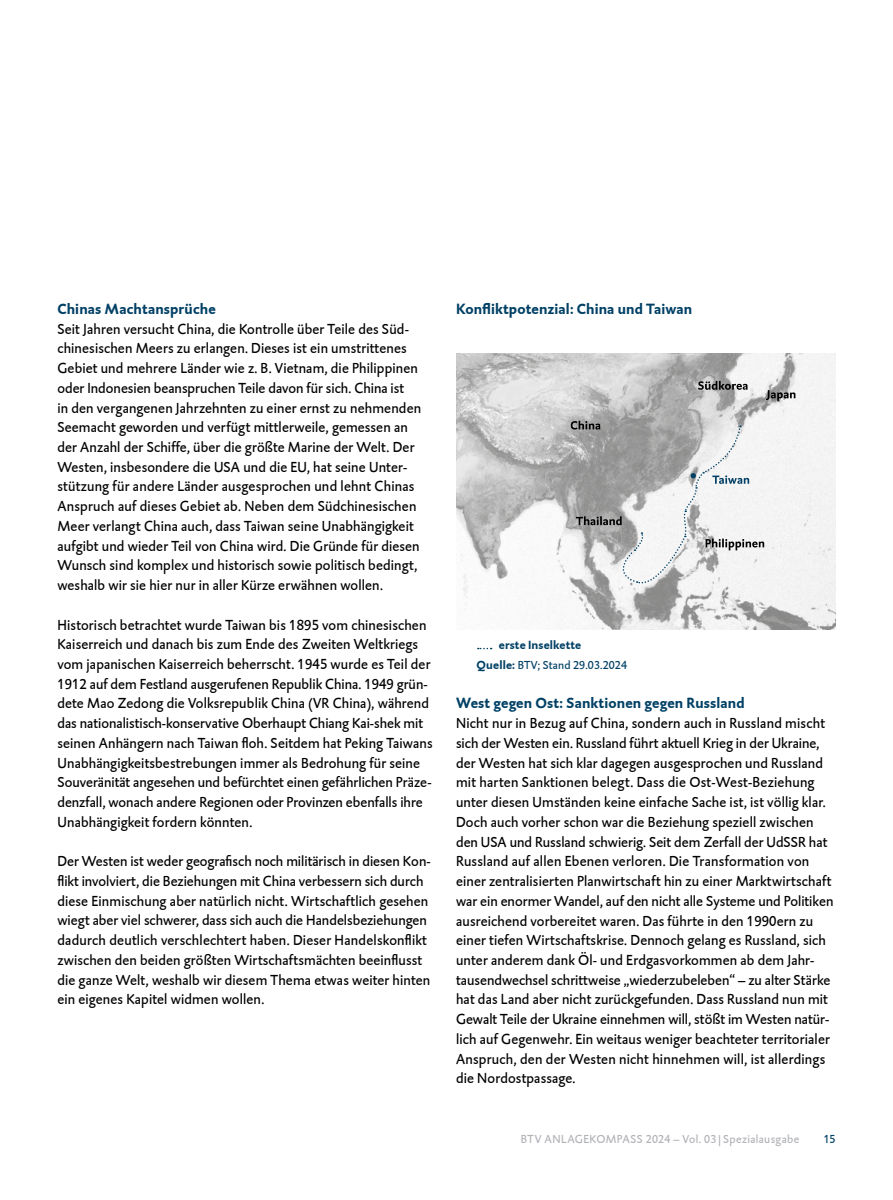
<style>
.page{position:relative;width:893px;height:1200px;background:#fff}
.page>*{position:absolute;margin:0;border:0;box-sizing:border-box;transform-origin:0 0}
.t1{font:15px/19.6px "DTL Caspari T";letter-spacing:.01em;color:#000}
.t2{font:700 15px "DTL Caspari T";letter-spacing:.01em;color:#004065}
.t3{font:12px "DTL Caspari T";letter-spacing:.03em;color:#b1b2b7}
.t4{font:12px "DTL Caspari T";letter-spacing:.01em;color:#004065}
.t5{font:700 12px "DTL Caspari T";letter-spacing:.01em;color:#004065}
.s1{font-weight:700}
</style>
<div class="page">
<img style="left:456px;top:353px;width:380px;height:276px">
<svg style="left:766px;top:390px;width:29px;height:11px"></svg>
<svg style="left:698px;top:381px;width:49px;height:9px"></svg>
<svg style="left:571px;top:420px;width:193px;height:166px"></svg>
<svg style="left:478px;top:647px;width:14px;height:2px"></svg>
<p class="t2" style="left:57px;top:299px;width:160px">Chinas Machtansprüche</p>
<p class="t1" style="left:57px;top:318px;width:365px">Seit Jahren versucht China, die Kontrolle über Teile des Süd&shy;chinesischen Meers zu erlangen. Dieses ist ein umstrittenes Gebiet und mehrere Länder wie z. B. Vietnam, die Philippinen oder Indonesien beanspruchen Teile davon für sich. China ist<br>in den vergangenen Jahrzehnten zu einer ernst zu nehmenden Seemacht geworden und verfügt mittlerweile, gemessen an der Anzahl der Schiffe, über die größte Marine der Welt. Der Westen, insbesondere die USA und die EU, hat seine Unter&shy;stützung für andere Länder ausgesprochen und lehnt Chinas Anspruch auf dieses Gebiet ab. Neben dem Südchinesischen Meer verlangt China auch, dass Taiwan seine Unabhängigkeit aufgibt und wieder Teil von China wird. Die Gründe für diesen Wunsch sind komplex und historisch sowie politisch bedingt, weshalb wir sie hier nur in aller Kürze erwähnen wollen.</p>
<p class="t1" style="left:57px;top:614px;width:377px">Historisch betrachtet wurde Taiwan bis 1895 vom chinesischen Kaiserreich und danach bis zum Ende des Zweiten Weltkriegs vom japanischen Kaiserreich beherrscht. 1945 wurde es Teil der 1912 auf dem Festland ausgerufenen Republik China. 1949 grün&shy;dete Mao Zedong die Volksrepublik China (VR China), während das nationalistisch-konservative Oberhaupt Chiang Kai-shek mit seinen Anhängern nach Taiwan floh. Seitdem hat Peking Taiwans Unabhängigkeitsbestrebungen immer als Bedrohung für seine Souveränität angesehen und befürchtet einen gefährlichen Präze&shy;denzfall, wonach andere Regionen oder Provinzen ebenfalls ihre Unabhängigkeit fordern könnten.</p>
<p class="t1" style="left:57px;top:851px;width:375px">Der Westen ist weder geografisch noch militärisch in diesen Kon&shy;flikt involviert, die Beziehungen mit China verbessern sich durch diese Einmischung aber natürlich nicht. Wirtschaftlich gesehen wiegt aber viel schwerer, dass sich auch die Handelsbeziehungen dadurch deutlich verschlechtert haben. Dieser Handelskonflikt zwischen den beiden größten Wirtschaftsmächten beeinflusst die ganze Welt, weshalb wir diesem Thema etwas weiter hinten ein eigenes Kapitel widmen wollen.</p>
<p class="t2" style="left:456px;top:299px;width:238px">Konfliktpotenzial: China und Taiwan</p>
<p class="t5" style="left:499px;top:636px;width:84px">erste Inselkette</p>
<p class="t4" style="left:477px;top:657px;width:152px"><span class="s1">Quelle:</span> BTV; Stand 29.03.2024</p>
<p class="t2" style="left:456px;top:693px;width:290px">West gegen Ost: Sanktionen gegen Russland</p>
<p class="t1" style="left:456px;top:713px;width:379px">Nicht nur in Bezug auf China, sondern auch in Russland mischt sich der Westen ein. Russland führt aktuell Krieg in der Ukraine, der Westen hat sich klar dagegen ausgesprochen und Russland mit harten Sanktionen belegt. Dass die Ost-West-Beziehung unter diesen Umständen keine einfache Sache ist, ist völlig klar.<br>Doch auch vorher schon war die Beziehung speziell zwischen den USA und Russland schwierig. Seit dem Zerfall der UdSSR hat Russland auf allen Ebenen verloren. Die Transformation von einer zentralisierten Planwirtschaft hin zu einer Marktwirtschaft war ein enormer Wandel, auf den nicht alle Systeme und Politiken ausreichend vorbereitet waren. Das führte in den 1990ern zu einer tiefen Wirtschaftskrise. Dennoch gelang es Russland, sich unter anderem dank Öl- und Erdgasvorkommen ab dem Jahr&shy;tausendwechsel schrittweise „wiederzubeleben“ – zu alter Stärke hat das Land aber nicht zurückgefunden. Dass Russland nun mit Gewalt Teile der Ukraine einnehmen will, stößt im Westen natür&shy;lich auf Gegenwehr. Ein weitaus weniger beachteter territorialer Anspruch, den der Westen nicht hinnehmen will, ist allerdings die Nordostpassage.</p>
<p class="t3" style="left:521px;top:1130px;width:280px">BTV ANLAGEKOMPASS 2024 – Vol. 03 | Spezialausgabe</p>
<p class="t4" style="left:824px;top:1130px;width:13px">15</p>
</div>
